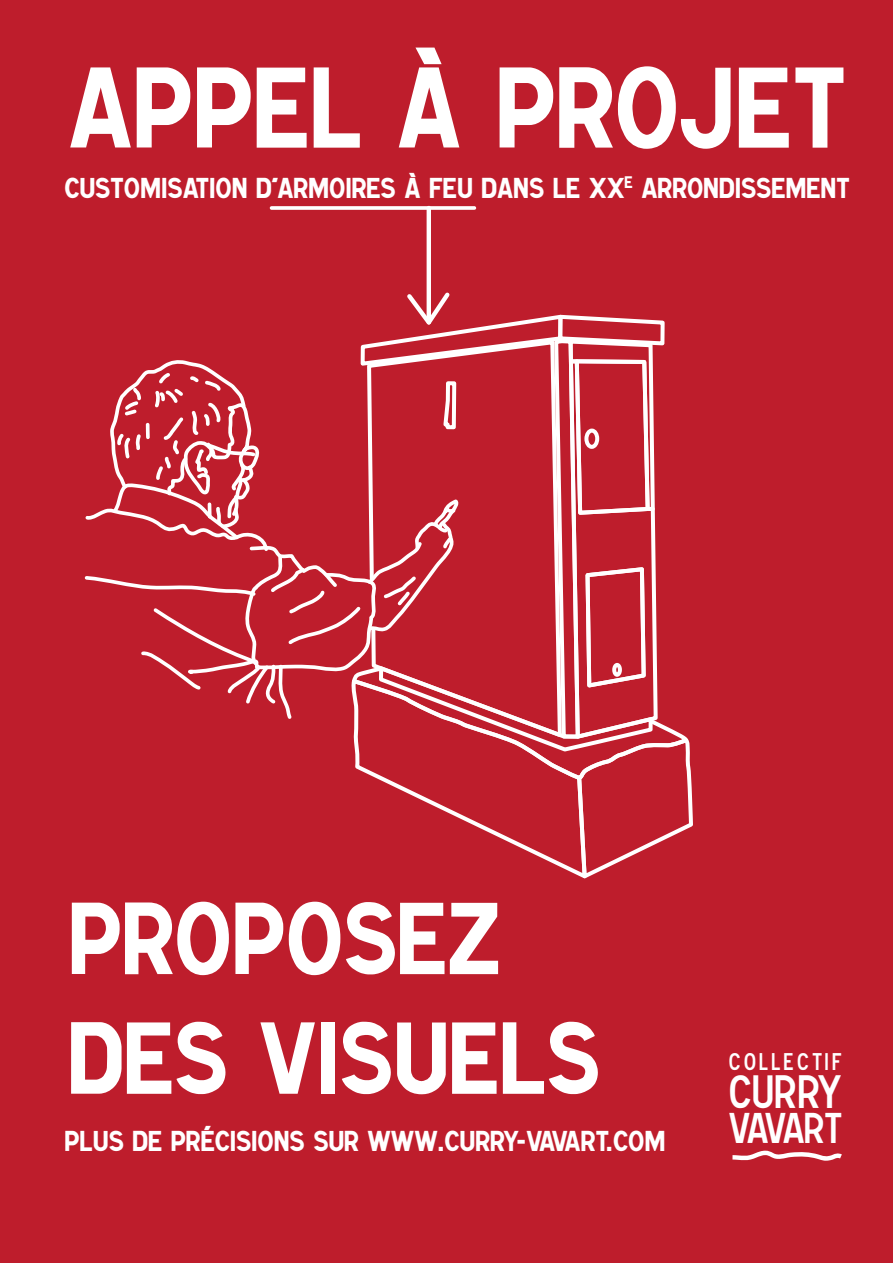
<style>
.page{position:relative;width:893px;height:1263px;background:#be1d2c}
.page>*{position:absolute;margin:0;border:0;box-sizing:border-box;transform-origin:0 0}
.t1{font:111.9px "Caracteres L1";color:#fff}
.t2{font:99.75px/119.7px "Caracteres L1";color:#fff}
.t3{font:41.25px "Caracteres L2";letter-spacing:.01em;color:#fff}
.t4{font:37.95px "Caracteres L2";letter-spacing:-.085em;color:#fff}
.t5{font:28.05px "Caracteres L1";color:#fff}
.t6{font:21.3px "Caracteres L2";letter-spacing:.155em;color:#fff}
</style>
<div class="page">
<svg style="left:84px;top:205px;width:609px;height:674px"></svg>
<svg style="left:732px;top:1150px;width:110px;height:11px"></svg>
<h1 class="t1" style="left:68px;top:47px;width:779px">APPEL À PROJET</h1>
<p class="t5" style="left:64px;top:173px;width:787px">CUSTOMISATION D'ARMOIRES À FEU DANS LE XX<sup>E</sup> ARRONDISSEMENT</p>
<h2 class="t2" style="left:68px;top:879px;width:533px">PROPOSEZ<br>DES VISUELS</h2>
<p class="t5" style="left:64px;top:1125px;width:602px">PLUS DE PRÉCISIONS SUR WWW.CURRY-VAVART.COM</p>
<p class="t6" style="left:729px;top:1048px;width:114px">COLLECTIF</p>
<h3 class="t3" style="left:729px;top:1067px;width:114px">CURRY</h3>
<h3 class="t4" style="left:729px;top:1105px;width:115px">VAVART</h3>
</div>
